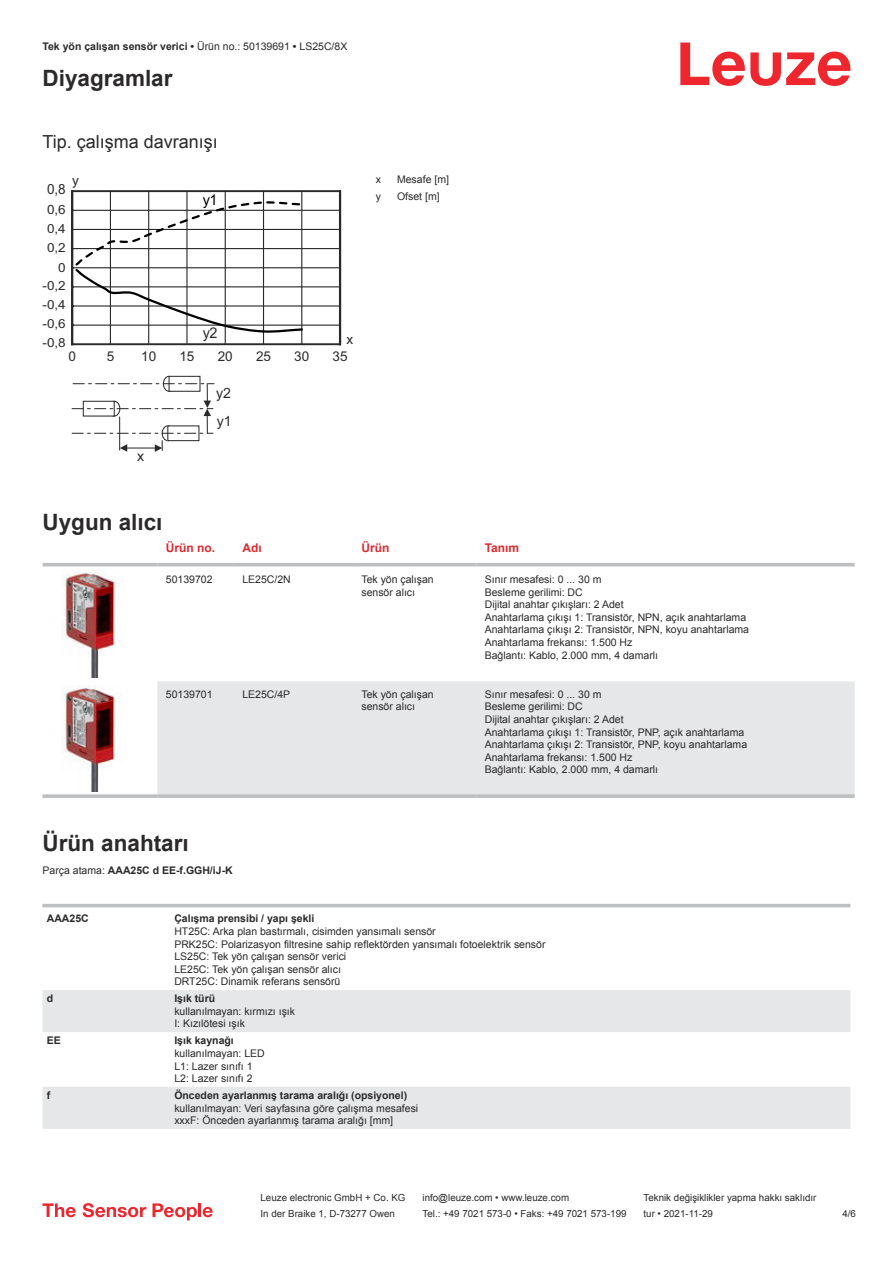
<style>
.page{position:relative;width:893px;height:1263px;background:#fff}
.page>*{position:absolute;margin:0;border:0;box-sizing:border-box;transform-origin:0 0}
.t1{font:700 22.5px "Arial";color:#2b292a}
.t2{font:18px "Arial";color:#2b292a}
.t3{font:14.85px "Arial";color:#2b292a}
.t4{font:14.85px "Arial";color:#000}
.t5{font:14.1px/27.8px "Arial";color:#2b292a}
.t6{font:13.95px "Arial";color:#2b292a;scale:.96 1}
.t7{font:13.5px "Arial";color:#2b292a}
.t8{font:12.75px "Arial";color:#2b292a;scale:1.06 1}
.t9{font:12.45px/19.2px "Arial";color:#2b292a;scale:1.08 1}
.t10{font:700 12px "Arial";color:#db2a30}
.t11{font:10.5px/12.6px "Arial";color:#2b292a}
.t12{font:700 10.5px "Arial";color:#2b292a}
.t13{font:9.75px "Arial";color:#2b292a}
.s1{font-weight:400}
</style>
<div class="page">
<svg style="left:680px;top:43px;width:170px;height:43px"></svg>
<div style="left:157px;top:681px;width:698px;height:113px;background:#e6e7e9"></div>
<hr style="left:43px;top:563px;width:114px;height:3px;background:#bdbfc1">
<hr style="left:157px;top:563px;width:77px;height:3px;background:#bdbfc1">
<hr style="left:234px;top:563px;width:119px;height:3px;background:#bdbfc1">
<hr style="left:353px;top:563px;width:123px;height:3px;background:#bdbfc1">
<hr style="left:476px;top:563px;width:379px;height:3px;background:#bdbfc1">
<svg style="left:43px;top:794px;width:114px;height:4px"></svg>
<hr style="left:157px;top:794px;width:77px;height:4px;background:#bdbfc1">
<hr style="left:234px;top:794px;width:119px;height:4px;background:#bdbfc1">
<hr style="left:353px;top:794px;width:123px;height:4px;background:#bdbfc1">
<hr style="left:476px;top:794px;width:379px;height:4px;background:#bdbfc1">
<img style="left:62px;top:571px;width:55px;height:106px">
<img style="left:62px;top:685px;width:55px;height:107px">
<div style="left:43px;top:903px;width:807px;height:5px;background:#ebeced"></div>
<svg style="left:43px;top:990px;width:807px;height:139px;fill:#e6e7e9"></svg>
<hr style="left:43px;top:904px;width:127px;height:3px;background:#bdbfc1">
<hr style="left:170px;top:904px;width:680px;height:3px;background:#bdbfc1">
<svg style="left:43px;top:1203px;width:33px;height:14px"></svg>
<svg style="left:83px;top:1203px;width:63px;height:14px"></svg>
<svg style="left:153px;top:1203px;width:44px;height:17px"></svg>
<hr style="left:198px;top:1203px;width:3px;height:14px;background:#ed272d">
<svg style="left:203px;top:1207px;width:10px;height:10px"></svg>
<hr style="left:73px;top:210px;width:267px;height:1px;background:#2b292a">
<hr style="left:73px;top:229px;width:267px;height:1px;background:#2b292a">
<hr style="left:74px;top:248px;width:266px;height:1px;background:#2b292a">
<hr style="left:73px;top:267px;width:267px;height:1px;background:#2b292a">
<hr style="left:73px;top:286px;width:267px;height:1px;background:#2b292a">
<hr style="left:73px;top:305px;width:267px;height:2px;background:#2b292a">
<hr style="left:74px;top:325px;width:266px;height:1px;background:#2b292a">
<div style="left:71px;top:190px;width:270px;height:155px;border:2px solid #2b292a"></div>
<hr style="left:71px;top:191px;width:2px;height:153px;background:#2b292a">
<hr style="left:110px;top:191px;width:1px;height:153px;background:#2b292a">
<hr style="left:148px;top:191px;width:1px;height:153px;background:#2b292a">
<hr style="left:186px;top:191px;width:2px;height:153px;background:#2b292a">
<hr style="left:225px;top:191px;width:1px;height:153px;background:#2b292a">
<hr style="left:263px;top:191px;width:1px;height:153px;background:#2b292a">
<hr style="left:301px;top:191px;width:1px;height:153px;background:#2b292a">
<hr style="left:339px;top:191px;width:2px;height:153px;background:#2b292a">
<div style="left:162px;top:425px;width:12px;height:16px;border:1px solid #2b292a;border-radius:50%"></div>
<div style="left:168px;top:426px;width:31px;height:15px;background:#fff"></div>
<div style="left:167px;top:425px;width:32px;height:16px;border:1px solid #2b292a"></div>
<svg style="left:120px;top:441px;width:43px;height:11px"></svg>
<hr style="left:119px;top:417px;width:1px;height:33px;background:#2b292a">
<div style="left:163px;top:376px;width:12px;height:16px;border:1px solid #2b292a;border-radius:50%"></div>
<div style="left:169px;top:376px;width:31px;height:15px;background:#fff"></div>
<div style="left:169px;top:376px;width:31px;height:16px;border:1px solid #2b292a"></div>
<svg style="left:72px;top:383px;width:142px;height:51px"></svg>
<svg style="left:73px;top:200px;width:231px;height:134px"></svg>
<p class="t12" style="left:43px;top:39px;width:306px">Tek yön çalışan sensör verici • <span class="s1">Ürün no.: 50139691</span> • <span class="s1">LS25C/8X</span></p>
<h1 class="t1" style="left:43px;top:63px;width:132px">Diyagramlar</h1>
<h2 class="t2" style="left:43px;top:129px;width:177px">Tip. çalışma davranışı</h2>
<p class="t7" style="left:72px;top:175px;width:8px">y</p>
<h3 class="t6" style="left:47px;top:184px;width:21px">0,8</h3>
<p class="t8" style="left:47px;top:204px;width:19px">0,6</p>
<p class="t9" style="left:47px;top:220px;width:19px">0,4</p>
<p class="t9" style="left:47px;top:239px;width:19px">0,2</p>
<p class="t9" style="left:58px;top:259px;width:8px">0</p>
<p class="t9" style="left:43px;top:277px;width:23px">-0,2</p>
<p class="t9" style="left:43px;top:296px;width:23px">-0,4</p>
<p class="t9" style="left:43px;top:315px;width:23px">-0,6 -0,8</p>
<h3 class="t4" style="left:203px;top:194px;width:16px">y1</h3>
<h3 class="t3" style="left:203px;top:327px;width:16px">y2</h3>
<p class="t7" style="left:346px;top:334px;width:8px">x</p>
<p class="t7" style="left:68px;top:351px;width:9px">0</p>
<p class="t7" style="left:141px;top:351px;width:17px">10</p>
<p class="t7" style="left:218px;top:351px;width:17px">20</p>
<p class="t7" style="left:294px;top:351px;width:17px">30</p>
<p class="t7" style="left:107px;top:351px;width:9px">5</p>
<p class="t7" style="left:179px;top:351px;width:17px">15</p>
<p class="t7" style="left:256px;top:351px;width:17px">25</p>
<p class="t7" style="left:333px;top:351px;width:17px">35</p>
<h3 class="t5" style="left:216px;top:380px;width:17px">y2 y1</h3>
<h3 class="t5" style="left:137px;top:444px;width:9px">x</h3>
<h1 class="t1" style="left:43px;top:506px;width:122px">Uygun alıcı</h1>
<p class="t11" style="left:376px;top:173px;width:7px">x</p>
<p class="t11" style="left:397px;top:173px;width:53px">Mesafe [m]</p>
<p class="t11" style="left:376px;top:191px;width:7px">y</p>
<p class="t11" style="left:397px;top:190px;width:44px">Ofset [m]</p>
<p class="t10" style="left:166px;top:543px;width:51px">Ürün no.</p>
<p class="t10" style="left:242px;top:539px;width:21px">Adı</p>
<p class="t10" style="left:361px;top:543px;width:29px">Ürün</p>
<p class="t10" style="left:485px;top:539px;width:36px">Tanım</p>
<p class="t11" style="left:166px;top:574px;width:48px">50139702</p>
<p class="t11" style="left:242px;top:573px;width:50px">LE25C/2N</p>
<p class="t11" style="left:361px;top:573px;width:74px">Tek yön çalışan sensör alıcı</p>
<p class="t11" style="left:485px;top:573px;width:266px">Sınır mesafesi: 0 ... 30 m<br>Besleme gerilimi: DC<br>Dijital anahtar çıkışları: 2 Adet<br>Anahtarlama çıkışı 1: Transistör, NPN, açık anahtarlama Anahtarlama çıkışı 2: Transistör, NPN, koyu anahtarlama Anahtarlama frekansı: 1.500 Hz<br>Bağlantı: Kablo, 2.000 mm, 4 damarlı</p>
<p class="t11" style="left:166px;top:689px;width:48px">50139701</p>
<p class="t11" style="left:242px;top:688px;width:49px">LE25C/4P</p>
<p class="t11" style="left:361px;top:688px;width:74px">Tek yön çalışan sensör alıcı</p>
<p class="t11" style="left:485px;top:688px;width:264px">Sınır mesafesi: 0 ... 30 m<br>Besleme gerilimi: DC<br>Dijital anahtar çıkışları: 2 Adet<br>Anahtarlama çıkışı 1: Transistör, PNP, açık anahtarlama Anahtarlama çıkışı 2: Transistör, PNP, koyu anahtarlama Anahtarlama frekansı: 1.500 Hz<br>Bağlantı: Kablo, 2.000 mm, 4 damarlı</p>
<h1 class="t1" style="left:43px;top:827px;width:148px">Ürün anahtarı</h1>
<p class="t12" style="left:43px;top:862px;width:192px"><span class="s1">Parça atama:</span> AAA25C d EE-f.GGH/iJ-K</p>
<p class="t12" style="left:47px;top:915px;width:43px">AAA25C</p>
<p class="t12" style="left:174px;top:911px;width:142px">Çalışma prensibi / yapı şekli</p>
<p class="t11" style="left:174px;top:925px;width:373px">HT25C: Arka plan bastırmalı, cisimden yansımalı sensör<br>PRK25C: Polarizasyon filtresine sahip reflektörden yansımalı fotoelektrik sensör LS25C: Tek yön çalışan sensör verici<br>LE25C: Tek yön çalışan sensör alıcı<br>DRT25C: Dinamik referans sensörü</p>
<p class="t12" style="left:47px;top:994px;width:8px">d</p>
<p class="t12" style="left:174px;top:991px;width:42px">Işık türü</p>
<p class="t11" style="left:174px;top:1005px;width:122px">kullanılmayan: kırmızı ışık<br>I: Kızılötesi ışık</p>
<p class="t12" style="left:47px;top:1037px;width:16px">EE</p>
<p class="t12" style="left:174px;top:1033px;width:61px">Işık kaynağı</p>
<p class="t11" style="left:174px;top:1047px;width:92px">kullanılmayan: LED<br>L1: Lazer sınıfı 1<br>L2: Lazer sınıfı 2</p>
<p class="t12" style="left:47px;top:1091px;width:5px">f</p>
<p class="t12" style="left:174px;top:1088px;width:234px">Önceden ayarlanmış tarama aralığı (opsiyonel)</p>
<p class="t11" style="left:174px;top:1101px;width:245px">kullanılmayan: Veri sayfasına göre çalışma mesafesi xxxF: Önceden ayarlanmış tarama aralığı [mm]</p>
<p class="t13" style="left:261px;top:1191px;width:146px">Leuze electronic GmbH + Co. KG</p>
<p class="t13" style="left:423px;top:1191px;width:148px">info@leuze.com • www.leuze.com</p>
<p class="t13" style="left:644px;top:1191px;width:174px">Teknik değişiklikler yapma hakkı saklıdır</p>
<p class="t13" style="left:261px;top:1207px;width:136px">In der Braike 1, D-73277 Owen</p>
<p class="t13" style="left:423px;top:1207px;width:205px">Tel.: +49 7021 573-0 • Faks: +49 7021 573-199</p>
<p class="t13" style="left:644px;top:1207px;width:71px">tur • 2021-11-29</p>
<p class="t13" style="left:842px;top:1207px;width:15px">4 /6</p>
</div>
